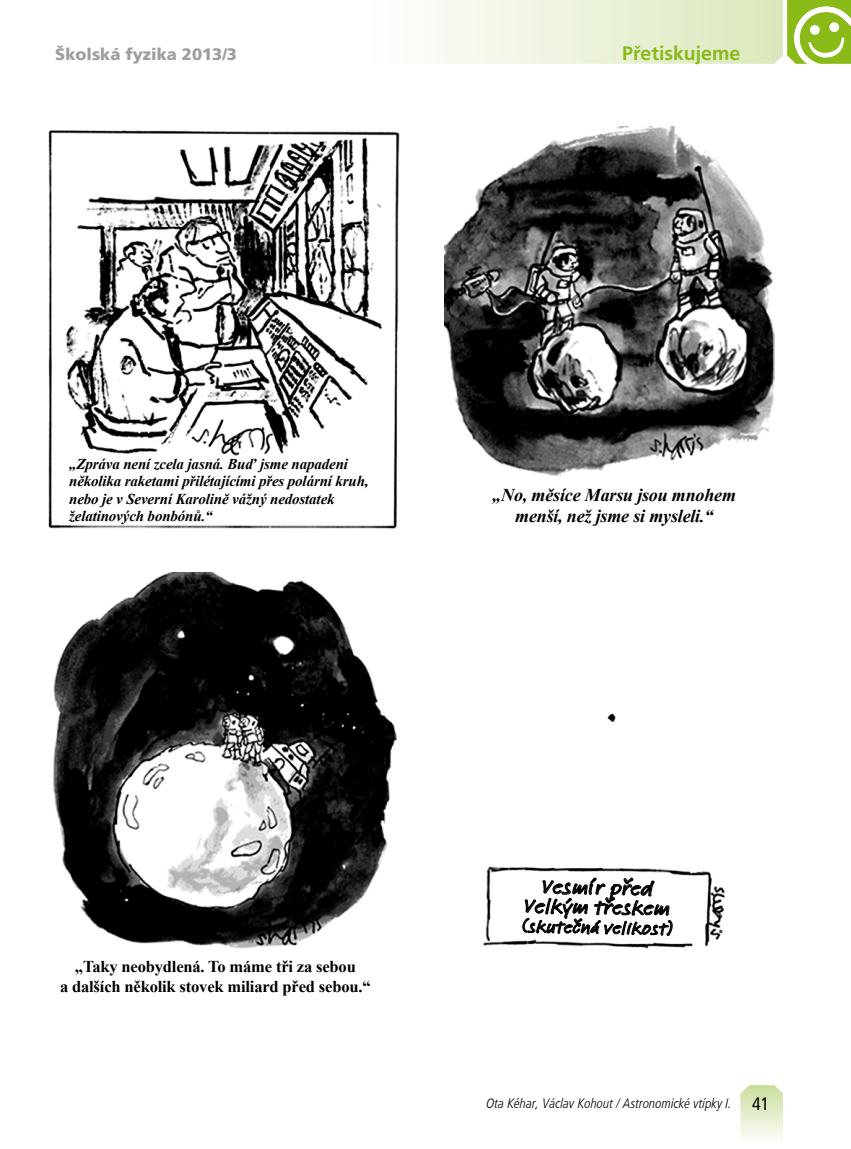
<style>
.page{position:relative;width:851px;height:1149px;background:#fff}
.page>*{position:absolute;margin:0;border:0;box-sizing:border-box;transform-origin:0 0}
.t1{font:500 21px/19.5px "Feltpen Com";color:#000;text-align:center;scale:1.15 1}
.t2{font:700 19.5px "Frutiger LT Com";color:#89ba17}
.t3{font:italic 700 18px/21px "Times New Roman";letter-spacing:-.01em;color:#000;text-align:center}
.t4{font:500 18px "Feltpen Com";color:#000;scale:1.15 1}
.t5{font:condensed 18px "Frutiger LT Com";color:#000}
.t6{font:700 16.5px/19.5px "Times New Roman";letter-spacing:-.01em;color:#000;text-align:center}
.t7{font:900 16.5px "Frutiger LT Com";color:#9c9e9f}
.t8{font:italic 700 15px/17.2px "Times New Roman";letter-spacing:-.01em;color:#000}
.t9{font:italic 300 condensed 13.5px "Frutiger LT Com";color:#000}
</style>
<div class="page">
<svg style="left:430px;top:0;width:420px;height:64px;background:#e0ecc5"></svg>
<svg style="left:740px;top:1085px;width:42px;height:54px;background:#e3edcb"></svg>
<img style="left:48px;top:130px;width:352px;height:399px">
<img style="left:483px;top:713px;width:242px;height:236px">
<img style="left:53px;top:572px;width:344px;height:376px">
<img style="left:444px;top:126px;width:330px;height:350px">
<div style="left:61px;top:456px;width:324px;height:67px;background:#fff"></div>
<svg style="left:492px;top:872px;width:210px;height:67px"></svg>
<p class="t7" style="left:55px;top:44px;width:183px">Školská fyzika 2013/3</p>
<h2 class="t2" style="left:622px;top:41px;width:120px">Přetiskujeme</h2>
<p class="t8" style="left:69px;top:455px;width:301px">„Zpráva není zcela jasná. Buď jsme napadeni několika raketami přilétajícími přes polární kruh, nebo je v Severní Karolině vážný nedostatek želatinových bonbónů.“</p>
<p class="t3" style="left:492px;top:484px;width:245px">„No, měsíce Marsu jsou mnohem menší, než jsme si mysleli.“</p>
<p class="t6" style="left:60px;top:956px;width:312px">„Taky neobydlená. To máme tři za sebou<br>a dalších několik stovek miliard před sebou.“</p>
<h1 class="t1" style="left:524px;top:876px;width:128px;rotate:1deg">Vesmír před<br>Velkým třeskem</h1>
<p class="t4" style="left:521px;top:913px;width:133px;rotate:1deg">(skutečná velikost)</p>
<p class="t9" style="left:486px;top:1095px;width:247px">Ota Kéhar, Václav Kohout / Astronomické vtípky I.</p>
<p class="t5" style="left:752px;top:1093px;width:19px">41</p>
</div>
